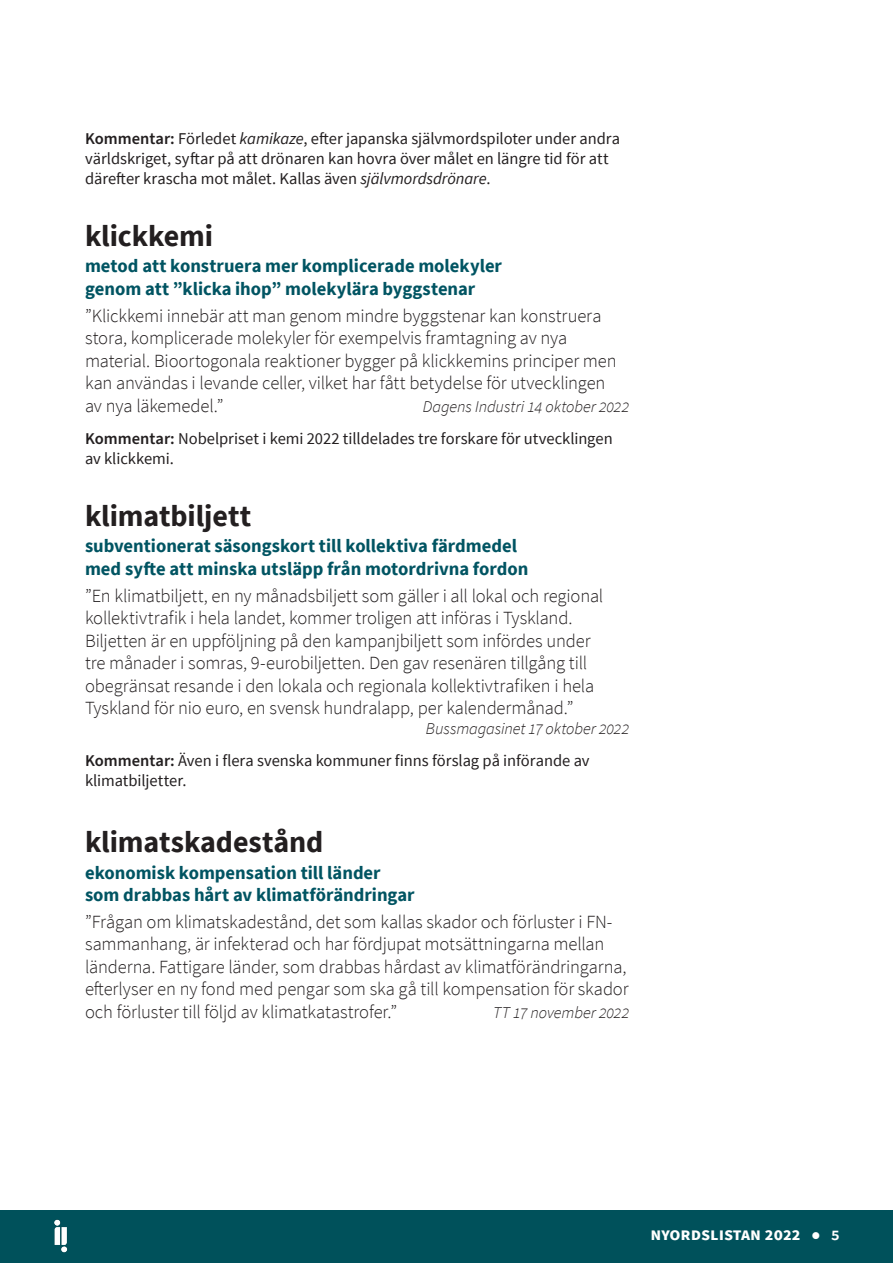
<style>
.page{position:relative;width:893px;height:1263px;background:#fff}
.page>*{position:absolute;margin:0;border:0;box-sizing:border-box;transform-origin:0 0}
.Rubrik_2{font:700 30px "Source Sans Pro";letter-spacing:-.005em;color:#231f20}
.Citat{font:300 18.6px/22.5px "Source Sans Pro";letter-spacing:-.01em;color:#231f20}
.Fakta_bröd_-_fet__de{font:700 18.6px/22.5px "Source Sans Pro";color:#005462}
.t1{font:700 18px "Source Sans Pro";color:#fff}
.Fakta_bröd_-_komment{font:16.5px/19.8px "Source Sans Pro";color:#231f20}
.Citat-2{font:italic 300 16.5px "Source Sans Pro";letter-spacing:-.005em;color:#231f20}
.Citatkälla{font:italic 300 16.5px "Source Sans Pro";letter-spacing:-.005em;color:#231f20}
.s1{font-weight:600}
.s2{font-style:italic}
</style>
<div class="page">
<div style="left:0;top:1210px;width:893px;height:53px;background:#00515b"></div>
<img style="left:54px;top:1219px;width:14px;height:34px">
<p class="Fakta_bröd_-_komment" style="left:85px;top:129px;width:536px"><span class="s1">Kommentar:</span> Förledet <span class="s2">kamikaze</span>, efter japanska självmordspiloter under andra världskriget, syftar på att drönaren kan hovra över målet en längre tid för att därefter krascha mot målet. Kallas även <span class="s2">självmordsdrönare</span>.</p>
<h2 class="Rubrik_2" style="left:85px;top:215px;width:130px">klickkemi</h2>
<p class="Fakta_bröd_-_fet__de" style="left:85px;top:255px;width:418px">metod att konstruera mer komplicerade molekyler genom att ”klicka ihop” molekylära byggstenar</p>
<p class="Citat" style="left:85px;top:304px;width:533px">”Klickkemi innebär att man genom mindre byggstenar kan konstruera stora, komplicerade molekyler för exempelvis framtagning av nya material. Bioortogonala reaktioner bygger på klickkemins principer men kan användas i levande celler, vilket har fått betydelse för utvecklingen av nya läkemedel.”</p>
<p class="Citat-2" style="left:423px;top:396px;width:208px">Dagens Industri 14 oktober 2022</p>
<p class="Fakta_bröd_-_komment" style="left:85px;top:429px;width:529px"><span class="s1">Kommentar:</span> Nobelpriset i kemi 2022 tilldelades tre forskare för utvecklingen av klickkemi.</p>
<h2 class="Rubrik_2" style="left:85px;top:495px;width:168px">klimatbiljett</h2>
<p class="Fakta_bröd_-_fet__de" style="left:85px;top:534px;width:445px">subventionerat säsongskort till kollektiva färdmedel med syfte att minska utsläpp från motordrivna fordon</p>
<p class="Citat" style="left:85px;top:584px;width:520px">”En klimatbiljett, en ny månadsbiljett som gäller i all lokal och regional kollektivtrafik i hela landet, kommer troligen att införas i Tyskland.<br>Biljetten är en uppföljning på den kampanjbiljett som infördes under tre månader i somras, 9-eurobiljetten. Den gav resenären tillgång till obegränsat resande i den lokala och regionala kollektivtrafiken i hela Tyskland för nio euro, en svensk hundralapp, per kalendermånad.”</p>
<p class="Citatkälla" style="left:426px;top:718px;width:205px">Bussmagasinet 17 oktober 2022</p>
<p class="Fakta_bröd_-_komment" style="left:85px;top:751px;width:506px"><span class="s1">Kommentar:</span> Även i flera svenska kommuner finns förslag på införande av klimatbiljetter.</p>
<h2 class="Rubrik_2" style="left:85px;top:822px;width:240px">klimatskadestånd</h2>
<p class="Fakta_bröd_-_fet__de" style="left:85px;top:861px;width:331px">ekonomisk kompensation till länder som drabbas hårt av klimatförändringar</p>
<p class="Citat" style="left:85px;top:910px;width:545px">”Frågan om klimatskadestånd, det som kallas skador och förluster i FN&shy;sammanhang, är infekterad och har fördjupat motsättningarna mellan länderna. Fattigare länder, som drabbas hårdast av klimatförändringarna, efterlyser en ny fond med pengar som ska gå till kompensation för skador och förluster till följd av klimatkatastrofer.”</p>
<p class="Citat-2" style="left:493px;top:1002px;width:138px">TT 17 november 2022</p>
<p class="t1" style="left:651px;top:1222px;width:191px">nyordslistan 2022 ● <span class="s1">5</span></p>
</div>
